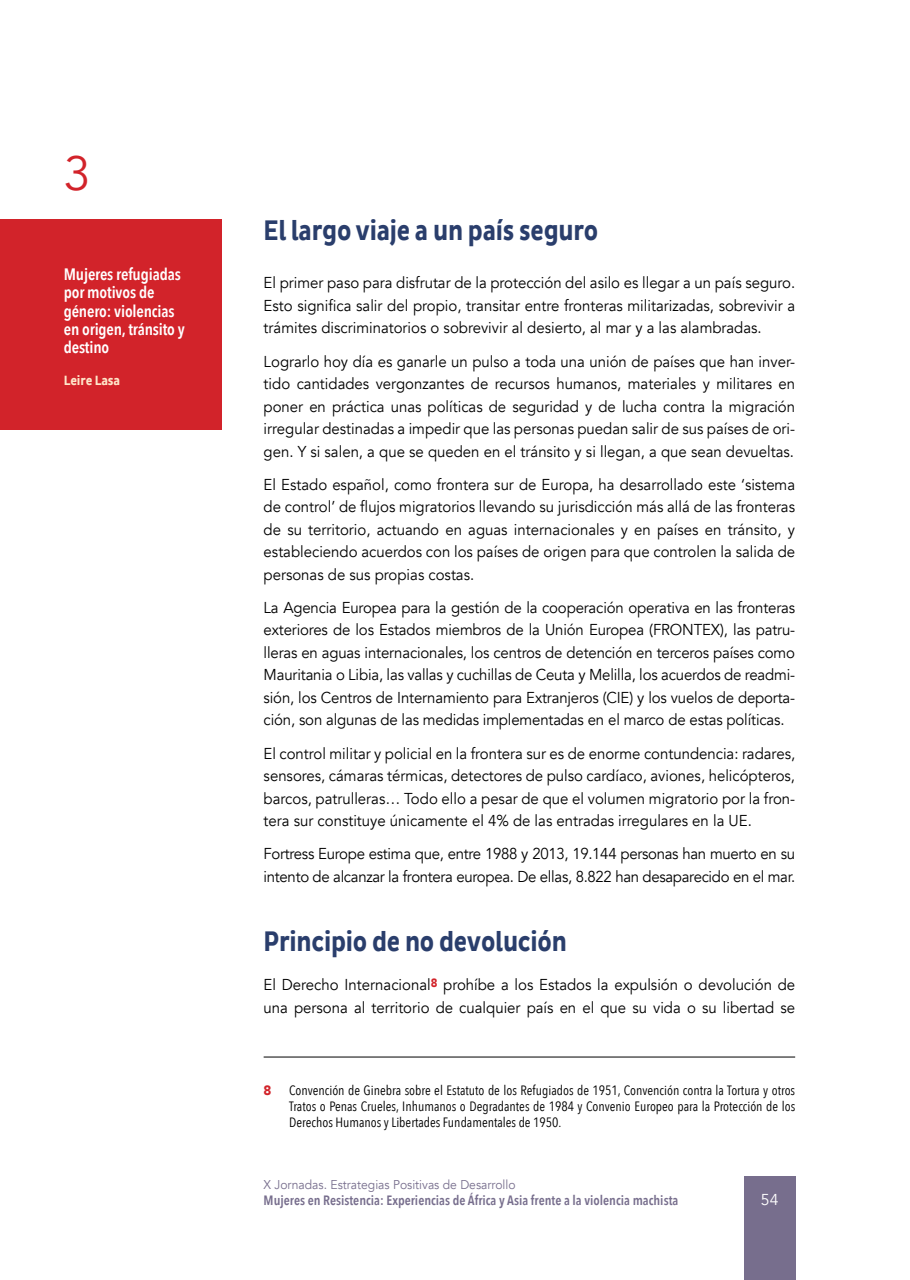
<style>
.page{position:relative;width:910px;height:1280px;background:#fff}
.page>*{position:absolute;margin:0;border:0;box-sizing:border-box;transform-origin:0 0}
.t1{font:48px "Avenir";color:#d2232a}
.t2{font:700 condensed 28.5px "Pluto Sans W01";letter-spacing:-.01em;color:#2a3e6c;scale:.9 1}
.t3{font:600 16.5px/18px "Avenir Next Condensed";letter-spacing:-.01em;color:#fff}
.t4{font:15.75px/22.5px "Avenir";color:#000;text-align:justify;scale:.95 1}
.t5{font:15.75px/22.5px "Avenir";letter-spacing:-.02em;color:#000;scale:.95 1}
.t6{font:15.75px "Avenir";color:#fff}
.t7{font:13.5px/16.2px "Avenir Next Condensed";color:#000;text-align:justify}
.t8{font:600 13.5px "Avenir Next Condensed";color:#776e8d}
.t9{font:700 condensed 13.5px "Pluto Sans W01";letter-spacing:-.01em;color:#ffe6ca;scale:.95 1}
.t10{font:900 13.5px "Avenir";color:#d2232a}
.t11{font:12.75px "Avenir";color:#776e8d;scale:.95 1}
</style>
<div class="page">
<div style="left:744px;top:1176px;width:51px;height:104px;background:#776e8d"></div>
<hr style="left:264px;top:1057px;width:531px;height:1px;background:#000">
<div style="left:0;top:219px;width:221px;height:210px;background:#d2232a"></div>
<h1 class="t1" style="left:64px;top:145px;width:28px">3</h1>
<p class="t3" style="left:64px;top:265px;width:123px">Mujeres refugiadas por motivos de género: violencias en origen, tránsito y destino</p>
<p class="t9" style="left:64px;top:372px;width:61px">Leire Lasa</p>
<h2 class="t2" style="left:264px;top:215px;width:373px">El largo viaje a un país seguro</h2>
<p class="t4" style="left:264px;top:272px;width:561px">El primer paso para disfrutar de la protección del asilo es llegar a un país seguro.<br>Esto significa salir del propio, transitar entre fronteras militarizadas, sobrevivir a trámites discriminatorios o sobrevivir al desierto, al mar y a las alambradas.</p>
<p class="t4" style="left:264px;top:350px;width:561px">Lograrlo hoy día es ganarle un pulso a toda una unión de países que han inver&shy;tido cantidades vergonzantes de recursos humanos, materiales y militares en poner en práctica unas políticas de seguridad y de lucha contra la migración irregular destinadas a impedir que las personas puedan salir de sus países de ori&shy;gen. Y si salen, a que se queden en el tránsito y si llegan, a que sean devueltas.</p>
<p class="t4" style="left:264px;top:473px;width:561px">El Estado español, como frontera sur de Europa, ha desarrollado este ‘sistema de control’ de flujos migratorios llevando su jurisdicción más allá de las fronteras de su territorio, actuando en aguas internacionales y en países en tránsito, y estableciendo acuerdos con los países de origen para que controlen la salida de personas de sus propias costas.</p>
<p class="t4" style="left:264px;top:596px;width:561px">La Agencia Europea para la gestión de la cooperación operativa en las fronteras exteriores de los Estados miembros de la Unión Europea (FRONTEX), las patru&shy;lleras en aguas internacionales, los centros de detención en terceros países como Mauritania o Libia, las vallas y cuchillas de Ceuta y Melilla, los acuerdos de readmi&shy;sión, los Centros de Internamiento para Extranjeros (CIE) y los vuelos de deporta&shy;ción, son algunas de las medidas implementadas en el marco de estas políticas.</p>
<p class="t4" style="left:264px;top:742px;width:561px">El control militar y policial en la frontera sur es de enorme contundencia: radares, sensores, cámaras térmicas, detectores de pulso cardíaco, aviones, helicópteros, barcos, patrulleras… Todo ello a pesar de que el volumen migratorio por la fron&shy;tera sur constituye únicamente el 4% de las entradas irregulares en la UE.</p>
<p class="t5" style="left:264px;top:843px;width:561px">Fortress Europe estima que, entre 1988 y 2013, 19.144 personas han muerto en su intento de alcanzar la frontera europea. De ellas, 8.822 han desaparecido en el mar.</p>
<h2 class="t2" style="left:264px;top:925px;width:339px">Principio de no devolución</h2>
<p class="t4" style="left:264px;top:974px;width:561px">El Derecho Internacional<sup>8</sup> prohíbe a los Estados la expulsión o devolución de una persona al territorio de cualquier país en el que su vida o su libertad se</p>
<p class="t10" style="left:264px;top:1078px;width:9px">8</p>
<p class="t7" style="left:289px;top:1081px;width:508px">Convención de Ginebra sobre el Estatuto de los Refugiados de 1951, Convención contra la Tortura y otros Tratos o Penas Crueles, Inhumanos o Degradantes de 1984 y Convenio Europeo para la Protección de los Derechos Humanos y Libertades Fundamentales de 1950.</p>
<p class="t11" style="left:264px;top:1177px;width:267px">X Jornadas. Estrategias Positivas de Desarrollo</p>
<p class="t8" style="left:264px;top:1189px;width:416px">Mujeres en Resistencia: Experiencias de África y Asia frente a la violencia machista</p>
<p class="t6" style="left:761px;top:1190px;width:19px">54</p>
</div>
